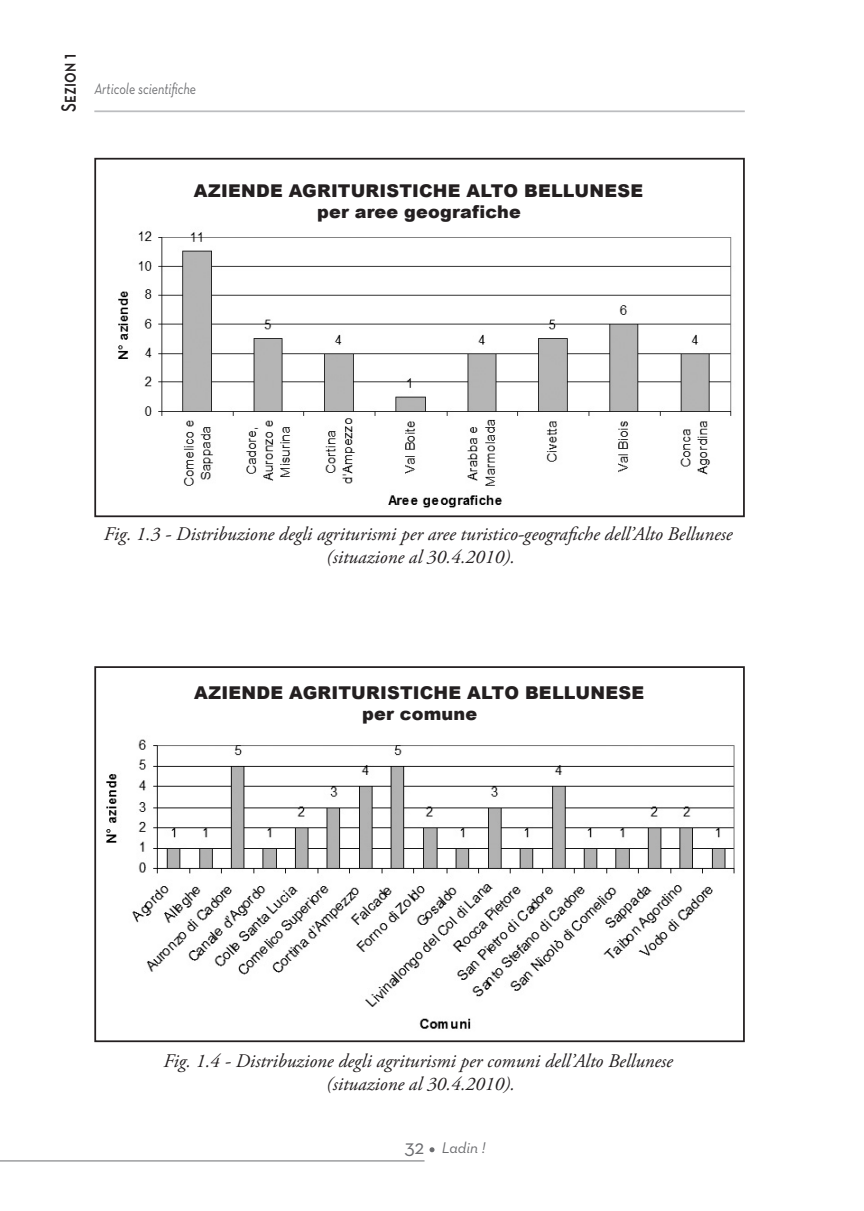
<style>
.page{position:relative;width:864px;height:1211px;background:#fff}
.page>*{position:absolute;margin:0;border:0;box-sizing:border-box;transform-origin:0 0}
.t1{font:600 21px "Neutraface Text";color:#231f20;scale:.8 1}
.t2{font:italic 19.25px/22.4px "Adobe Garamond Pro";color:#231f20;text-align:center}
.t3{font:900 17.68px/21.2px "Arial";letter-spacing:.01em;color:#231f20;text-align:center}
.t4{font:italic 15.75px "Neutraface Text";color:#6c6d70;scale:.8 1}
.t5{font:italic 15.75px "Neutraface Text";color:#6c6d70}
.s1{font-style:normal;font-size:21px}
</style>
<div class="page">
<svg style="left:429px;top:1147px;width:5px;height:5px"></svg>
<hr style="left:0;top:1160px;width:424px;height:1px;background:#6c6d70">
<div style="left:94px;top:158px;width:650px;height:359px;border:2px solid #231f20"></div>
<img style="left:118px;top:231px;width:614px;height:277px">
<div style="left:94px;top:666px;width:650px;height:376px;border:2px solid #231f20"></div>
<img style="left:106px;top:739px;width:629px;height:290px">
<hr style="left:94px;top:110px;width:650px;height:2px;background:#bcbdc0">
<p class="t1" style="left:56px;top:112px;width:73px;rotate:-90deg">Sezion 1</p>
<p class="t4" style="left:94px;top:79px;width:129px">Articole scientifiche</p>
<p class="t3" style="left:194px;top:179px;width:450px">AZIENDE AGRITURISTICHE ALTO BELLUNESE per aree geografiche</p>
<p class="t2" style="left:104px;top:523px;width:629px">Fig. 1.3 - Distribuzione degli agriturismi per aree turistico-geografiche dell’Alto Bellunese (situazione al 30.4.2010).</p>
<p class="t3" style="left:194px;top:681px;width:451px">AZIENDE AGRITURISTICHE ALTO BELLUNESE per comune</p>
<p class="t2" style="left:163px;top:1050px;width:510px">Fig. 1.4 - Distribuzione degli agriturismi per comuni dell’Alto Bellunese (situazione al 30.4.2010).</p>
<p class="t5" style="left:404px;top:1138px;width:82px"><span class="s1">32</span> Ladin !</p>
</div>
